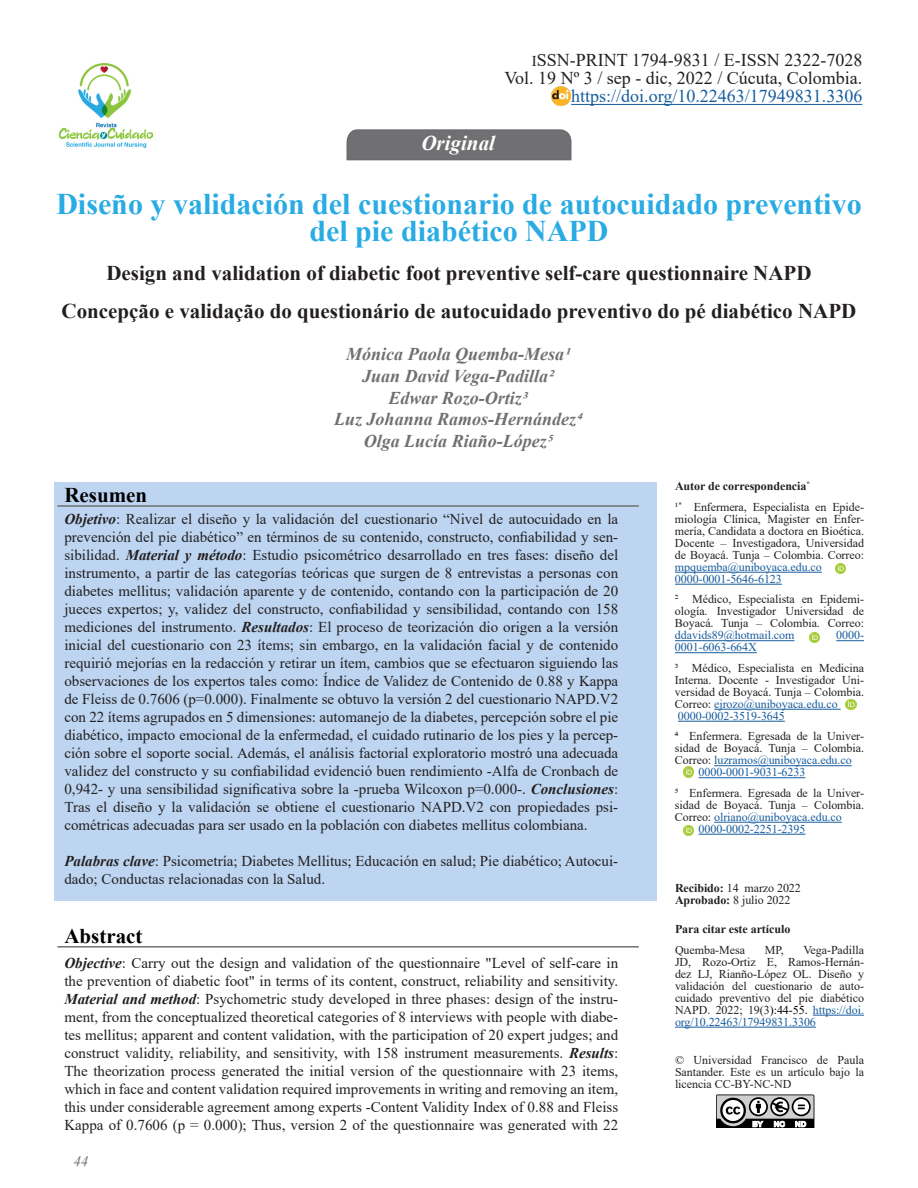
<style>
.page{position:relative;width:918px;height:1188px;background:#fff}
.page>*{position:absolute;margin:0;border:0;box-sizing:border-box;transform-origin:0 0}
.Titulo_principal{font:700 30px/27px "Times New Roman";color:#29abe3;text-align:center}
.Titulo_secundario{font:700 21px "Times New Roman";color:#231f20}
.t1{font:700 21px "Times New Roman";color:#000}
.t2{font:italic 700 21px "Times New Roman";color:#fff}
.Autores{font:italic 700 18px "Times New Roman";color:#707073}
.t3{font:18px "Times New Roman";color:#231f20}
.t4{font:18px "Times New Roman";color:#175d9e}
.t5{font:15px/18px "Times New Roman";color:#231f20;text-align:justify}
.t6{font:italic 15px "Times New Roman";color:#707073}
.Informacion_correspo{font:12px/12px "Times New Roman";letter-spacing:-.005em;color:#231f20;text-align:justify}
.Informacion_correspo-2{font:12px "Times New Roman";letter-spacing:-.005em;color:#175d9e}
.Informacion_correspo-3{font:700 12px "Times New Roman";letter-spacing:-.005em;color:#231f20}
.s1{font-size:15px}
.s2{font-weight:700;font-style:italic}
.s3{color:#175d9e}
.s4{color:#231f20}
.s5{font-weight:700}
.s6{color:#000}
</style>
<div class="page">
<div style="left:54px;top:482px;width:603px;height:418px;background:#bdd5f1"></div>
<hr style="left:571px;top:104px;width:291px;height:1px;background:#175d9e">
<svg style="left:346px;top:129px;width:226px;height:32px;background:#757578"></svg>
<hr style="left:675px;top:572px;width:147px;height:1px;background:#175d9e">
<hr style="left:675px;top:584px;width:107px;height:1px;background:#175d9e">
<hr style="left:675px;top:640px;width:119px;height:1px;background:#175d9e">
<svg style="left:836px;top:640px;width:28px;height:1px"></svg>
<hr style="left:675px;top:652px;width:82px;height:1px;background:#175d9e">
<hr style="left:714px;top:709px;width:127px;height:1px;background:#175d9e">
<hr style="left:678px;top:721px;width:107px;height:1px;background:#175d9e">
<hr style="left:714px;top:765px;width:138px;height:1px;background:#175d9e">
<hr style="left:699px;top:777px;width:106px;height:1px;background:#175d9e">
<hr style="left:714px;top:822px;width:128px;height:1px;background:#175d9e">
<hr style="left:699px;top:834px;width:106px;height:1px;background:#175d9e">
<hr style="left:813px;top:1015px;width:51px;height:1px;background:#175d9e">
<hr style="left:675px;top:1027px;width:141px;height:1px;background:#175d9e">
<img style="left:58px;top:63px;width:96px;height:86px">
<hr style="left:57px;top:505px;width:582px;height:2px;background:#707073">
<hr style="left:57px;top:946px;width:582px;height:2px;background:#707073">
<svg style="left:717px;top:1094px;width:97px;height:34px"></svg>
<svg style="left:809px;top:632px;width:11px;height:10px"></svg>
<img style="left:551px;top:86px;width:19px;height:19px">
<svg style="left:846px;top:699px;width:10px;height:10px"></svg>
<svg style="left:835px;top:563px;width:11px;height:10px"></svg>
<svg style="left:683px;top:767px;width:11px;height:10px"></svg>
<svg style="left:683px;top:825px;width:11px;height:10px"></svg>
<p class="t3" style="left:532px;top:48px;width:332px"><span class="s1">I</span>SSN-PRINT 1794-9831 / E-ISSN 2322-7028</p>
<p class="t3" style="left:505px;top:66px;width:359px">Vol. 19 Nº 3 / sep - dic, 2022 / Cúcuta, Colombia.</p>
<p class="t4" style="left:571px;top:84px;width:293px">https://doi.org/10.22463/17949831.3306</p>
<p class="t2" style="left:421px;top:128px;width:75px">Original</p>
<p class="Titulo_principal" style="left:56px;top:190px;width:807px">Diseño y validación del cuestionario de autocuidado preventivo del pie diabético NAPD</p>
<p class="Titulo_secundario" style="left:106px;top:257px;width:707px">Design and validation of diabetic foot preventive self-care questionnaire NAPD</p>
<p class="Titulo_secundario" style="left:62px;top:296px;width:796px">Concepção e validação do questionário de autocuidado preventivo do pé diabético NAPD</p>
<p class="Autores" style="left:346px;top:342px;width:226px">Mónica Paola Quemba-Mesa1</p>
<p class="Autores" style="left:362px;top:363px;width:194px">Juan David Vega-Padilla2</p>
<p class="Autores" style="left:388px;top:385px;width:141px">Edwar Rozo-Ortiz3</p>
<p class="Autores" style="left:334px;top:407px;width:250px">Luz Johanna Ramos-Hernández4</p>
<p class="Autores" style="left:364px;top:428px;width:191px">Olga Lucía Riaño-López5</p>
<p class="t1" style="left:64px;top:480px;width:84px">Resumen</p>
<p class="t5" style="left:64px;top:510px;width:555px"><span class="s2">Objetivo</span>: Realizar el diseño y la validación del cuestionario “Nivel de autocuidado en la prevención del pie diabético” en términos de su contenido, constructo, confiabilidad y sen&shy;sibilidad. <span class="s2">Material y método</span>: Estudio psicométrico desarrollado en tres fases: diseño del instrumento, a partir de las categorías teóricas que surgen de 8 entrevistas a personas con diabetes mellitus; validación aparente y de contenido, contando con la participación de 20 jueces expertos; y, validez del constructo, confiabilidad y sensibilidad, contando con 158 mediciones del instrumento. <span class="s2">Resultados</span>: El proceso de teorización dio origen a la versión inicial del cuestionario con 23 ítems; sin embargo, en la validación facial y de contenido requirió mejorías en la redacción y retirar un ítem, cambios que se efectuaron siguiendo las observaciones de los expertos tales como: Índice de Validez de Contenido de 0.88 y Kappa de Fleiss de 0.7606 (p=0.000). Finalmente se obtuvo la versión 2 del cuestionario NAPD.V2 con 22 ítems agrupados en 5 dimensiones: automanejo de la diabetes, percepción sobre el pie diabético, impacto emocional de la enfermedad, el cuidado rutinario de los pies y la percep&shy;ción sobre el soporte social. Además, el análisis factorial exploratorio mostró una adecuada validez del constructo y su confiabilidad evidenció buen rendimiento -Alfa de Cronbach de 0,942- y una sensibilidad significativa sobre la -prueba Wilcoxon p=0.000-. <span class="s2">Conclusiones</span>:<br>Tras el diseño y la validación se obtiene el cuestionario NAPD.V2 con propiedades psi&shy;cométricas adecuadas para ser usado en la población con diabetes mellitus colombiana.</p>
<p class="t5" style="left:64px;top:852px;width:555px"><span class="s2">Palabras clave</span>: Psicometría; Diabetes Mellitus; Educación en salud; Pie diabético; Autocui&shy;dado; Conductas relacionadas con la Salud.</p>
<p class="t1" style="left:64px;top:920px;width:80px">Abstract</p>
<p class="t5" style="left:64px;top:953px;width:555px"><span class="s2">Objective</span>: Carry out the design and validation of the questionnaire "Level of self-care in the prevention of diabetic foot" in terms of its content, construct, reliability and sensitivity.<br><span class="s2">Material and method</span>: Psychometric study developed in three phases: design of the instru&shy;ment, from the conceptualized theoretical categories of 8 interviews with people with diabe&shy;tes mellitus; apparent and content validation, with the participation of 20 expert judges; and construct validity, reliability, and sensitivity, with 158 instrument measurements. <span class="s2">Results</span>:<br>The theorization process generated the initial version of the questionnaire with 23 items, which in face and content validation required improvements in writing and removing an item, this under considerable agreement among experts -Content Validity Index of 0.88 and Fleiss Kappa of 0.7606 (p = 0.000); Thus, version 2 of the questionnaire was generated with 22</p>
<p class="t6" style="left:73px;top:1151px;width:16px">44</p>
<p class="Informacion_correspo-3" style="left:675px;top:478px;width:136px">Autor de correspondencia<sup>*</sup></p>
<p class="Informacion_correspo" style="left:675px;top:500px;width:191px;text-align:left">1<sup>*</sup> Enfermera, Especialista en Epide&shy;miología Clínica, Magister en Enfer&shy;mería, Candidata a doctora en Bioética.<br>Docente – Investigadora, Universidad de Boyacá. Tunja – Colombia. Correo: <span class="s3">mpquemba@uniboyaca.edu.co 0000-0001-5646-6123</span></p>
<p class="Informacion_correspo" style="left:675px;top:593px;width:191px">2 Médico, Especialista en Epidemi&shy;ología. Investigador Universidad de Boyacá. Tunja – Colombia. Correo: <span class="s3">ddavids89@hotmail.com</span></p>
<p class="Informacion_correspo-2" style="left:836px;top:627px;width:29px">0000-</p>
<p class="Informacion_correspo-2" style="left:675px;top:639px;width:83px">0001-6063-664X</p>
<p class="Informacion_correspo" style="left:675px;top:662px;width:191px;text-align:left">3 Médico, Especialista en Medicina Interna. Docente - Investigador Uni&shy;versidad de Boyacá. Tunja – Colombia.<br>Correo: <span class="s3">ejrozo@uniboyaca.edu.co 0000-0002-3519-3645</span></p>
<p class="Informacion_correspo" style="left:675px;top:730px;width:190px">4 Enfermera. Egresada de la Univer-</p>
<p class="Informacion_correspo" style="left:675px;top:742px;width:191px">sidad de Boyacá. Tunja – Colombia.</p>
<p class="Informacion_correspo-2" style="left:675px;top:752px;width:178px"><span class="s4">Correo:</span> luzramos@uniboyaca.edu.co</p>
<p class="Informacion_correspo-2" style="left:699px;top:764px;width:108px">0000-0001-9031-6233</p>
<p class="Informacion_correspo" style="left:675px;top:787px;width:190px">5 Enfermera. Egresada de la Univer-</p>
<p class="Informacion_correspo" style="left:675px;top:799px;width:191px">sidad de Boyacá. Tunja – Colombia.</p>
<p class="Informacion_correspo-2" style="left:675px;top:808px;width:168px"><span class="s4">Correo:</span> olriano@uniboyaca.edu.co</p>
<p class="Informacion_correspo-2" style="left:699px;top:820px;width:108px">0000-0002-2251-2395</p>
<p class="Informacion_correspo" style="left:675px;top:881px;width:127px"><span class="s5">Recibido:</span> 14 marzo 2022</p>
<p class="Informacion_correspo" style="left:675px;top:893px;width:117px"><span class="s5">Aprobado:</span> 8 julio 2022</p>
<p class="Informacion_correspo-3" style="left:675px;top:921px;width:117px">Para citar este artículo</p>
<p class="Informacion_correspo" style="left:675px;top:943px;width:72px">Quemba-Mesa</p>
<p class="Informacion_correspo" style="left:765px;top:943px;width:20px">MP,</p>
<p class="Informacion_correspo" style="left:675px;top:943px;width:191px;text-indent:128px">Vega-Padilla JD, Rozo-Ortiz E, Ramos-Hernán&shy;dez LJ, Rianño-López OL. Diseño y validación del cuestionario de auto&shy;cuidado preventivo del pie diabético NAPD. 2022; 19(3<span class="s6">):44-55.</span> <span class="s3">https://doi. org/10.22463/17949831.3306</span></p>
<p class="Informacion_correspo" style="left:675px;top:1053px;width:191px">© Universidad Francisco de Paula Santander. Este es un artículo bajo la licencia CC-BY-NC-ND</p>
</div>
